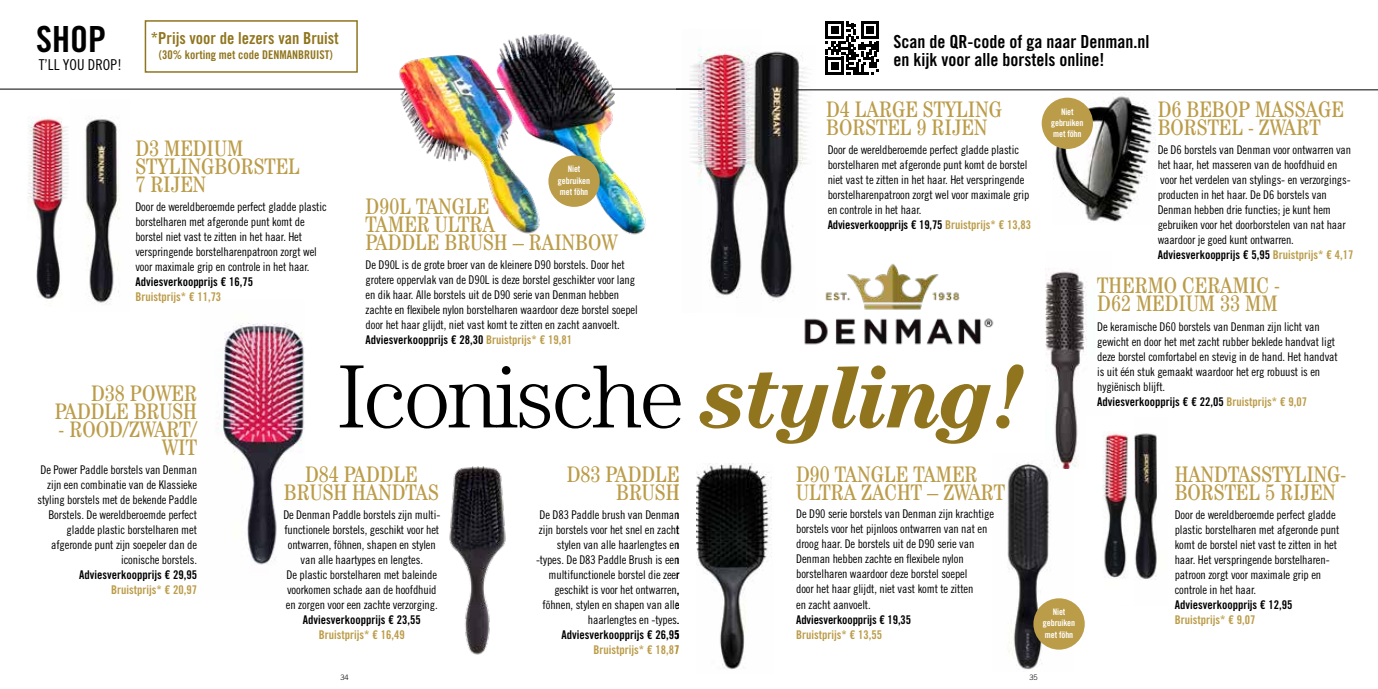
<style>
.page{position:relative;width:1378px;height:689px;background:#fff}
.page>*{position:absolute;margin:0;border:0;box-sizing:border-box;transform-origin:0 0}
.t1{font:300 90px "Century Std";letter-spacing:-.03em;color:#000}
.t2{font:36px "Trade Gothic LT Std Bd Cn 20";color:#000}
.t3{font:condensed 22.5px/18px "Century LT";color:#bb9c49}
.t4{font:18px/18px "Trade Gothic LT Std Bd Cn 20";color:#000}
.t5{font:16.5px "Trade Gothic LT Std Bd Cn 20";color:#90751e}
.t6{font:15px "Trade Gothic LT Std Cn 18";color:#000}
.t7{font:12px/15px "Trade Gothic LT Std Cn 18";letter-spacing:-.01em;color:#000}
.t8{font:12px "Trade Gothic LT Std Bd Cn 20";color:#000}
.t9{font:12px "Trade Gothic LT Std Bd Cn 20";color:#bb9c49}
.t10{font:12px "Trade Gothic LT Std Bd Cn 20";color:#90751e}
.t11{font:9px/11.2px "Trade Gothic LT Std Bd Cn 20";letter-spacing:-.01em;color:#fff;text-align:center}
.t12{font:300 7.5px "Trade Gothic LT Std";color:#000}
.s1{color:#bb9c49}
.s2{font-weight:700;font-style:italic;color:#90751e}
</style>
<div class="page">
<img style="left:215px;top:323px;width:90px;height:242px">
<hr style="left:0;top:89px;width:702px;height:1px;background:#000">
<img style="left:27px;top:117px;width:42px;height:182px">
<img style="left:85px;top:119px;width:35px;height:186px">
<img style="left:449px;top:466px;width:57px;height:189px">
<img style="left:574px;top:41px;width:102px;height:194px">
<img style="left:366px;top:33px;width:208px;height:201px">
<div style="left:548px;top:156px;width:52px;height:51px;background:#bb9c49;border-radius:50%"></div>
<div style="left:145px;top:20px;width:213px;height:53px;border:2px solid #90751e"></div>
<img style="left:1007px;top:462px;width:67px;height:208px">
<img style="left:1046px;top:268px;width:41px;height:200px">
<img style="left:1134px;top:433px;width:23px;height:147px">
<img style="left:762px;top:51px;width:53px;height:246px">
<img style="left:770px;top:232px;width:224px;height:113px">
<img style="left:683px;top:48px;width:79px;height:250px">
<img style="left:1053px;top:96px;width:102px;height:126px">
<img style="left:676px;top:88px;width:7px;height:2px">
<img style="left:696px;top:463px;width:76px;height:207px">
<hr style="left:796px;top:89px;width:582px;height:1px;background:#000">
<img style="left:1102px;top:431px;width:27px;height:148px">
<div style="left:1041px;top:98px;width:52px;height:51px;background:#bb9c49;border-radius:50%"></div>
<div style="left:1033px;top:598px;width:51px;height:51px;background:#bb9c49;border-radius:50%"></div>
<svg style="left:825px;top:21px;width:54px;height:54px"></svg>
<h2 class="t2" style="left:36px;top:17px;width:71px">SHOP</h2>
<p class="t6" style="left:39px;top:56px;width:85px">T’LL YOU DROP!</p>
<h3 class="t5" style="left:151px;top:28px;width:189px">*Prijs voor de lezers van Bruist</h3>
<p class="t10" style="left:159px;top:47px;width:175px">(30% korting met code DENMANBRUIST)</p>
<h3 class="t4" style="left:893px;top:33px;width:257px">Scan de QR-code of ga naar Denman.nl en kijk voor alle borstels online!</h3>
<h3 class="t3" style="left:135px;top:139px;width:166px">D3 MEDIUM<br>STYLINGBORSTEL<br>7 RIJEN</h3>
<p class="t7" style="left:135px;top:199px;width:193px">Door de wereldberoemde perfect gladde plastic borstelharen met afgeronde punt komt de borstel niet vast te zitten in het haar. Het verspringende borstelharenpatroon zorgt wel voor maximale grip en controle in het haar.</p>
<p class="t8" style="left:135px;top:275px;width:119px">Adviesverkoopprijs € 16,75</p>
<p class="t9" style="left:135px;top:290px;width:87px">Bruistprijs* € 11,73</p>
<p class="t11" style="left:558px;top:163px;width:34px">Niet gebruiken met föhn</p>
<h3 class="t3" style="left:366px;top:197px;width:254px">D90L TANGLE<br>TAMER ULTRA<br>PADDLE BRUSH – RAINBOW</h3>
<p class="t7" style="left:366px;top:257px;width:274px">De D90L is de grote broer van de kleinere D90 borstels. Door het grotere oppervlak van de D90L is deze borstel geschikter voor lang en dik haar. Alle borstels uit de D90 serie van Denman hebben zachte en flexibele nylon borstelharen waardoor deze borstel soepel door het haar glijdt, niet vast komt te zitten en zacht aanvoelt.</p>
<p class="t8" style="left:366px;top:332px;width:208px">Adviesverkoopprijs € 28,30 <span class="s1">Bruistprijs* € 19,81</span></p>
<h3 class="t3" style="left:826px;top:100px;width:177px">D4 LARGE STYLING<br>BORSTEL 9 RIJEN</h3>
<p class="t7" style="left:827px;top:142px;width:203px">Door de wereldberoemde perfect gladde plastic borstelharen met afgeronde punt komt de borstel niet vast te zitten in het haar. Het verspringende borstelharenpatroon zorgt wel voor maximale grip en controle in het haar.</p>
<p class="t8" style="left:827px;top:217px;width:205px">Adviesverkoopprijs € 19,75 <span class="s1">Bruistprijs* € 13,83</span></p>
<h3 class="t3" style="left:55px;top:384px;width:144px;text-align:right">D38 POWER<br>PADDLE BRUSH</h3>
<h3 class="t3" style="left:59px;top:420px;width:140px;text-align:right">- ROOD/ZWART/<br>WIT</h3>
<p class="t7" style="left:37px;top:462px;width:161px;text-align:right">De Power Paddle borstels van Denman zijn een combinatie van de Klassieke styling borstels met de bekende Paddle Borstels. De wereldberoemde perfect gladde plastic borstelharen met afgeronde punt zijn soepeler dan de iconische borstels.</p>
<p class="t8" style="left:79px;top:568px;width:119px">Adviesverkoopprijs € 29,95</p>
<p class="t9" style="left:111px;top:583px;width:87px">Bruistprijs* € 20,97</p>
<h1 class="t1" style="left:337px;top:345px;width:691px">Iconische <span class="s2">styling!</span></h1>
<h3 class="t3" style="left:284px;top:465px;width:157px;text-align:center">D84 PADDLE<br>BRUSH HANDTAS</h3>
<p class="t7" style="left:283px;top:507px;width:158px;text-align:center">De Denman Paddle borstels zijn multi&shy;functionele borstels, geschikt voor het ontwarren, föhnen, shapen en stylen van alle haartypes en lengtes.<br>De plastic borstelharen met baleinde voorkomen schade aan de hoofdhuid en zorgen voor een zachte verzorging.</p>
<p class="t8" style="left:303px;top:612px;width:119px">Adviesverkoopprijs € 23,55</p>
<p class="t9" style="left:319px;top:627px;width:87px">Bruistprijs* € 16,49</p>
<h3 class="t3" style="left:567px;top:465px;width:114px;text-align:right">D83 PADDLE<br>BRUSH</h3>
<p class="t7" style="left:536px;top:507px;width:145px;text-align:right">De D83 Paddle brush van Denman zijn borstels voor het snel en zacht stylen van alle haarlengtes en -types. De D83 Paddle Brush is een multifunctionele borstel die zeer geschikt is voor het ontwarren, föhnen, stylen en shapen van alle haarlengtes en -types.</p>
<p class="t8" style="left:561px;top:627px;width:119px">Adviesverkoopprijs € 26,95</p>
<p class="t9" style="left:593px;top:642px;width:87px">Bruistprijs* € 18,87</p>
<h3 class="t3" style="left:796px;top:464px;width:210px">D90 TANGLE TAMER<br>ULTRA ZACHT – ZWART</h3>
<p class="t7" style="left:796px;top:506px;width:199px">De D90 serie borstels van Denman zijn krachtige borstels voor het pijnloos ontwarren van nat en droog haar. De borstels uit de D90 serie van Denman hebben zachte en flexibele nylon borstelharen waardoor deze borstel soepel<br>door het haar glijdt, niet vast komt te zitten<br>en zacht aanvoelt.</p>
<p class="t8" style="left:796px;top:612px;width:116px">Adviesverkoopprijs € 19,35</p>
<p class="t9" style="left:796px;top:627px;width:87px">Bruistprijs* € 13,55</p>
<p class="t11" style="left:1051px;top:106px;width:34px">Niet gebruiken met föhn</p>
<p class="t11" style="left:1043px;top:606px;width:34px">Niet gebruiken met föhn</p>
<p class="t12" style="left:340px;top:672px;width:10px">34</p>
<p class="t12" style="left:1029px;top:672px;width:10px">35</p>
<h3 class="t3" style="left:1157px;top:100px;width:188px">D6 BEBOP MASSAGE<br>BORSTEL - ZWART</h3>
<p class="t7" style="left:1157px;top:142px;width:195px">De D6 borstels van Denman voor ontwarren van het haar, het masseren van de hoofdhuid en voor het verdelen van stylings- en verzorgings&shy;producten in het haar. De D6 borstels van Denman hebben drie functies; je kunt hem gebruiken voor het doorborstelen van nat haar waardoor je goed kunt ontwarren.</p>
<p class="t8" style="left:1157px;top:247px;width:197px">Adviesverkoopprijs € 5,95 <span class="s1">Bruistprijs* € 4,17</span></p>
<h3 class="t3" style="left:1097px;top:276px;width:184px">THERMO CERAMIC -<br>D62 MEDIUM 33 MM</h3>
<p class="t7" style="left:1097px;top:319px;width:242px">De keramische D60 borstels van Denman zijn licht van gewicht en door het met zacht rubber beklede handvat ligt deze borstel comfortabel en stevig in de hand. Het handvat is uit één stuk gemaakt waardoor het erg robuust is en hygiënisch blijft.</p>
<p class="t8" style="left:1097px;top:394px;width:211px">Adviesverkoopprijs € € 22,05 <span class="s1">Bruistprijs* € 9,07</span></p>
<h3 class="t3" style="left:1174px;top:465px;width:173px">HANDTASSTYLING-<br>BORSTEL 5 RIJEN</h3>
<p class="t7" style="left:1174px;top:507px;width:166px">Door de wereldberoemde perfect gladde plastic borstelharen met afgeronde punt komt de borstel niet vast te zitten in het haar. Het verspringende borstelharen&shy;patroon zorgt voor maximale grip en controle in het haar.</p>
<p class="t8" style="left:1174px;top:598px;width:119px">Adviesverkoopprijs € 12,95</p>
<p class="t9" style="left:1174px;top:613px;width:82px">Bruistprijs* € 9,07</p>
</div>
